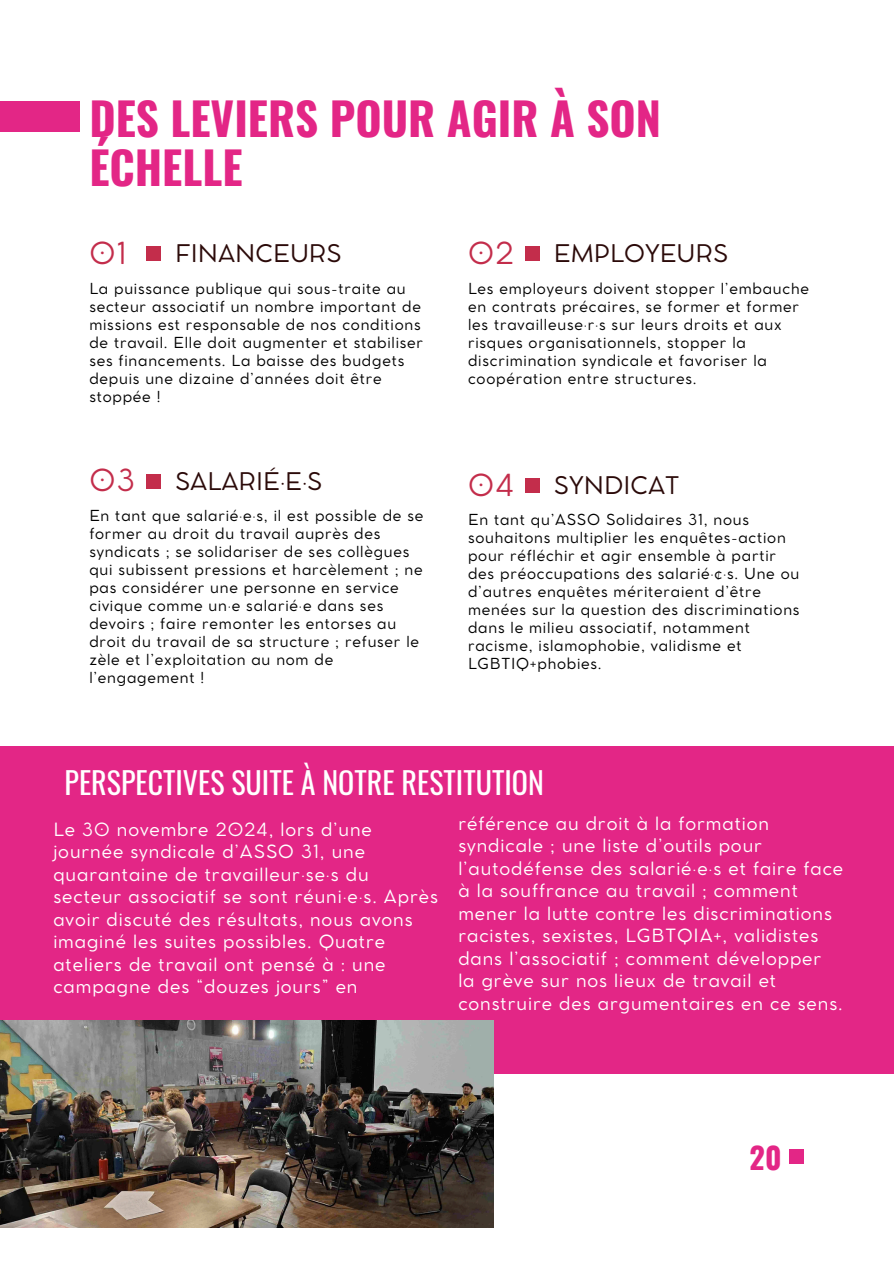
<style>
.page{position:relative;width:894px;height:1264px;background:#fff}
.page>*{position:absolute;margin:0;border:0;box-sizing:border-box;transform-origin:0 0}
.t1{font:700 45px/49.5px "Oswald";color:#e32686}
.t2{font:30px "Oswald";color:#fff}
.t3{font:30px "Cocomat Pro";letter-spacing:.05em;color:#c32d4b}
.t4{font:700 30px "Oswald";color:#e32686}
.t5{font:24px "Cocomat Pro";color:#2b0a09}
.t6{font:18px/22.5px "Cocomat Pro";letter-spacing:.05em;color:#fff}
.t7{font:15px/18px "Cocomat Pro";letter-spacing:.05em;color:#000}
</style>
<div class="page">
<div style="left:0;top:101px;width:80px;height:30px;background:#e32686"></div>
<div style="left:0;top:746px;width:893px;height:327px;background:#e32686"></div>
<div style="left:525px;top:478px;width:15px;height:15px;background:#c32d4b"></div>
<div style="left:146px;top:474px;width:15px;height:15px;background:#c32d4b"></div>
<div style="left:525px;top:246px;width:15px;height:15px;background:#c32d4b"></div>
<div style="left:146px;top:246px;width:15px;height:15px;background:#c32d4b"></div>
<img style="left:0;top:1020px;width:493px;height:207px">
<div style="left:789px;top:1149px;width:15px;height:15px;background:#e32686"></div>
<h4 class="t1" style="left:89px;top:91px;width:573px">DES LEVIERS POUR AGIR À SON<br>ÉCHELLE</h4>
<p class="t3" style="left:89px;top:241px;width:39px">01</p>
<p class="t5" style="left:175px;top:244px;width:168px">FINANCEURS</p>
<p class="t7" style="left:89px;top:280px;width:335px">La puissance publique qui sous-traite au secteur associatif un nombre important de missions est responsable de nos conditions de travail. Elle doit augmenter et stabiliser ses financements. La baisse des budgets depuis une dizaine d’années doit être stoppée !</p>
<p class="t3" style="left:89px;top:469px;width:47px">03</p>
<p class="t5" style="left:175px;top:472px;width:149px">SALARIÉ·E·S</p>
<p class="t7" style="left:89px;top:508px;width:335px">En tant que salarié·e·s, il est possible de se former au droit du travail auprès des syndicats ; se solidariser de ses collègues qui subissent pressions et harcèlement ; ne pas considérer une personne en service civique comme un·e salarié·e dans ses devoirs ; faire remonter les entorses au droit du travail de sa structure ; refuser le zèle et l’exploitation au nom de l’engagement !</p>
<p class="t3" style="left:468px;top:241px;width:48px">02</p>
<p class="t5" style="left:553px;top:244px;width:176px">EMPLOYEURS</p>
<p class="t7" style="left:468px;top:280px;width:342px">Les employeurs doivent stopper l’embauche en contrats précaires, se former et former les travailleuse·r·s sur leurs droits et aux risques organisationnels, stopper la discrimination syndicale et favoriser la coopération entre structures.</p>
<p class="t3" style="left:468px;top:473px;width:48px">04</p>
<p class="t5" style="left:553px;top:476px;width:127px">SYNDICAT</p>
<p class="t7" style="left:468px;top:512px;width:333px">En tant qu’ASSO Solidaires 31, nous souhaitons multiplier les enquêtes-action pour réfléchir et agir ensemble à partir des préoccupations des salarié·¢·s. Une ou d’autres enquêtes mériteraient d’être menées sur la question des discriminations dans le milieu associatif, notamment racisme, islamophobie, validisme et LGBTIQ+phobies.</p>
<p class="t2" style="left:65px;top:759px;width:480px">PERSPECTIVES SUITE À NOTRE RESTITUTION</p>
<p class="t6" style="left:53px;top:819px;width:386px">Le 30 novembre 2024, lors d’une journée syndicale d’ASSO 31, une quarantaine de travailleur·se·s du secteur associatif se sont réuni·e·s. Après avoir discuté des résultats, nous avons imaginé les suites possibles. Quatre ateliers de travail ont pensé à : une campagne des “douzes jours” en</p>
<h4 class="t6" style="left:458px;top:813px;width:386px">référence au droit à la formation syndicale ; une liste d’outils pour l’autodéfense des salarié·e·s et faire face à la souffrance au travail ; comment mener la lutte contre les discriminations racistes, sexistes, LGBTQIA+, validistes dans l’associatif ; comment développer<br>la grève sur nos lieux de travail et construire des argumentaires en ce sens.</h4>
<p class="t4" style="left:749px;top:1133px;width:33px">20</p>
</div>
